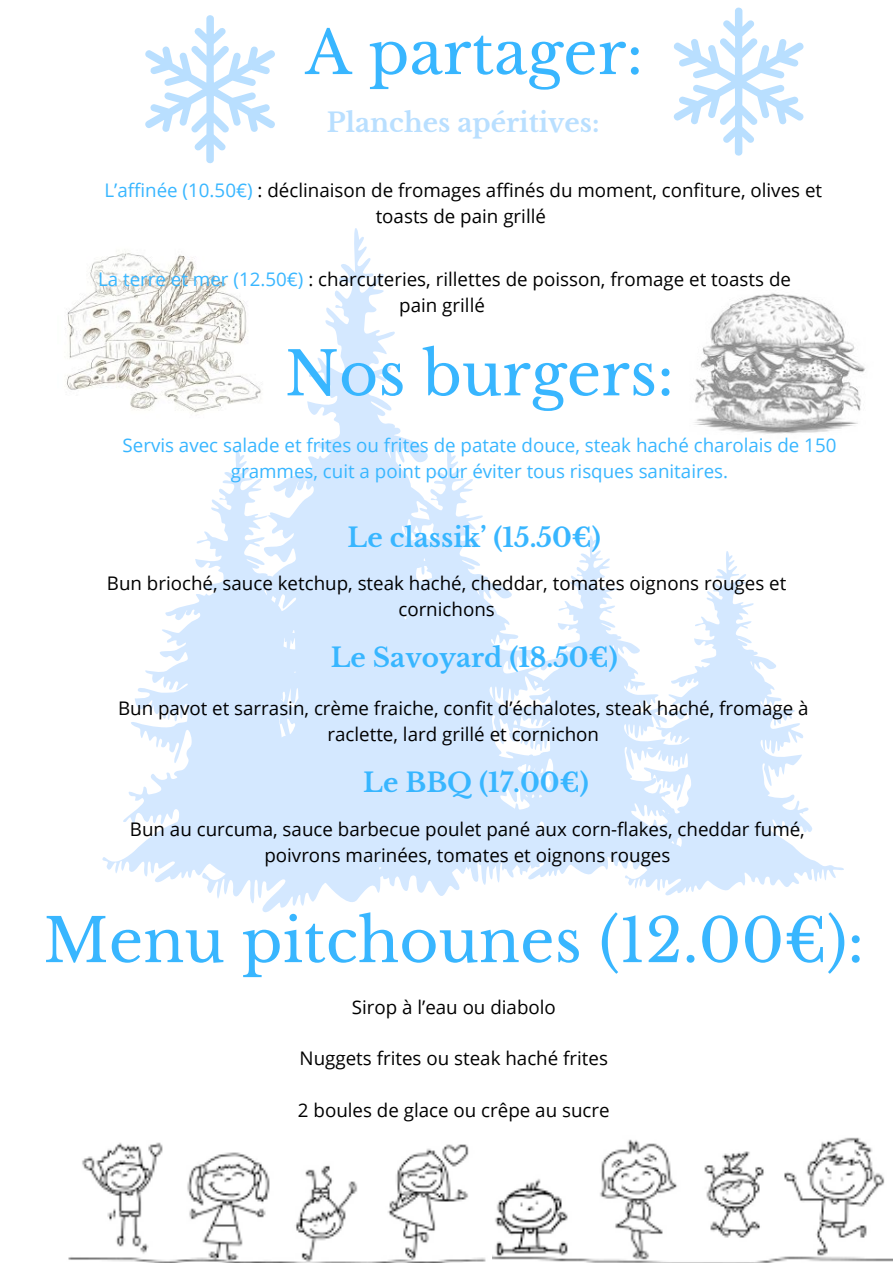
<style>
.page{position:relative;width:893px;height:1263px;background:#fff}
.page>*{position:absolute;margin:0;border:0;box-sizing:border-box;transform-origin:0 0}
.t1{font:60px "Libre Baskerville";color:#38b6ff}
.t2{font:700 26.25px "Libre Baskerville";color:#38b6ff}
.t3{font:700 26.25px "Libre Baskerville";color:#b9dfff}
.t4{font:18.75px/25.9px "Open Sans";color:#000;text-align:center}
.t5{font:18.75px/25.9px "Open Sans";color:#38b6ff;text-align:center}
.s1{color:#38b6ff}
</style>
<div class="page">
<svg style="left:673px;top:7px;width:131px;height:149px"></svg>
<svg style="left:145px;top:15px;width:130px;height:148px"></svg>
<svg style="left:102px;top:228px;width:742px;height:685px"></svg>
<img style="left:673px;top:290px;width:193px;height:148px">
<img style="left:65px;top:228px;width:199px;height:191px">
<img style="left:68px;top:1142px;width:418px;height:121px">
<img style="left:492px;top:1137px;width:401px;height:126px">
<h1 class="t1" style="left:305px;top:16px;width:340px">A partager:</h1>
<h2 class="t3" style="left:327px;top:106px;width:274px">Planches apéritives:</h2>
<p class="t4" style="left:104px;top:177px;width:719px"><span class="s1">L’affinée (10.50€)</span> : déclinaison de fromages affinés du moment, confiture, olives et toasts de pain grillé</p>
<p class="t4" style="left:98px;top:266px;width:694px"><span class="s1">La terre et mer (12.50€)</span> : charcuteries, rillettes de poisson, fromage et toasts de pain grillé</p>
<p class="t1" style="left:285px;top:337px;width:391px">Nos burgers:</p>
<p class="t5" style="left:122px;top:432px;width:715px">Servis avec salade et frites ou frites de patate douce, steak haché charolais de 150 grammes, cuit a point pour éviter tous risques sanitaires.</p>
<p class="t2" style="left:347px;top:521px;width:255px">Le classik’ (15.50€)</p>
<h1 class="t4" style="left:107px;top:570px;width:681px">Bun brioché, sauce ketchup, steak haché, cheddar, tomates oignons rouges et cornichons</h1>
<h2 class="t2" style="left:331px;top:641px;width:288px">Le Savoyard (18.50€)</h2>
<h2 class="t4" style="left:118px;top:695px;width:692px">Bun pavot et sarrasin, crème fraiche, confit d’échalotes, steak haché, fromage à raclette, lard grillé et cornichon</h2>
<h2 class="t2" style="left:363px;top:767px;width:227px">Le BBQ (17.00€)</h2>
<p class="t4" style="left:130px;top:815px;width:676px">Bun au curcuma, sauce barbecue poulet pané aux corn-flakes, cheddar fumé, poivrons marinées, tomates et oignons rouges</p>
<p class="t1" style="left:43px;top:904px;width:822px">Menu pitchounes (12.00€):</p>
<p class="t4" style="left:352px;top:993px;width:206px">Sirop à l’eau ou diabolo</p>
<p class="t4" style="left:300px;top:1045px;width:310px">Nuggets frites ou steak haché frites</p>
<p class="t4" style="left:298px;top:1097px;width:313px">2 boules de glace ou crêpe au sucre</p>
</div>
